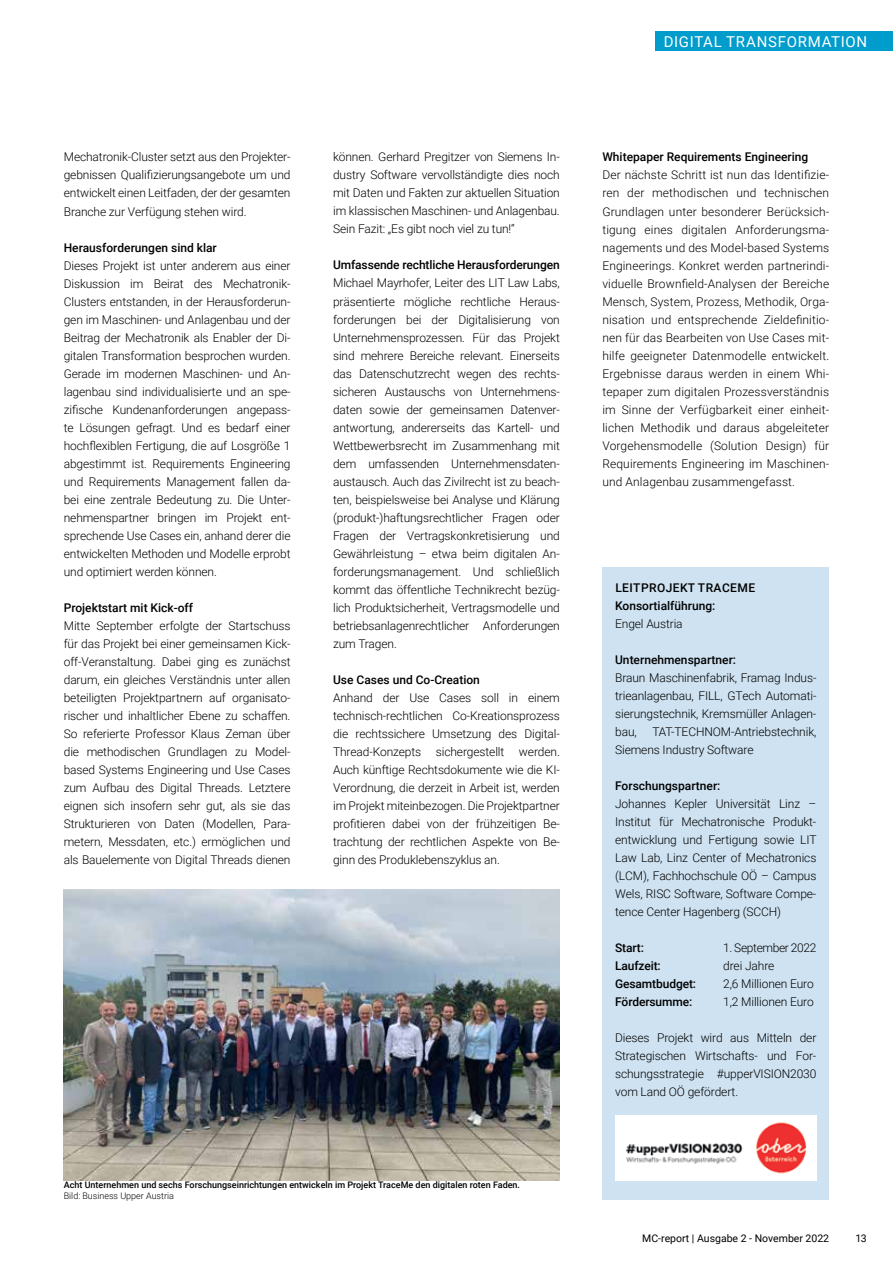
<style>
.page{position:relative;width:893px;height:1263px;background:#fff}
.page>*{position:absolute;margin:0;border:0;box-sizing:border-box;transform-origin:0 0}
.t1{font:15px "Roboto";letter-spacing:.045em;color:#fff}
.t2{font:300 12px/18px "Roboto";letter-spacing:-.01em;color:#000;text-align:justify}
.t3{font:500 12px "Roboto";color:#000}
.t4{font:500 12px/18px "Roboto";letter-spacing:.03em;color:#000}
.t5{font:300 12px "Roboto";letter-spacing:-.03em;color:#000}
.t6{font:10.5px "Roboto";color:#000}
.t7{font:500 9px "Roboto";color:#000}
.t8{font:300 9px "Roboto";color:#000}
</style>
<div class="page">
<div style="left:655px;top:32px;width:238px;height:19px;background:#009ccc"></div>
<div style="left:602px;top:567px;width:227px;height:632px;background:#cee2f1"></div>
<img style="left:615px;top:1115px;width:201px;height:65px">
<img style="left:64px;top:889px;width:496px;height:291px">
<p class="t2" style="left:64px;top:148px;width:228px">Mechatronik-Cluster setzt aus den Projekter&shy;gebnissen Qualifizierungsangebote um und entwickelt einen Leitfaden, der der gesamten Branche zur Verfügung stehen wird.</p>
<p class="t3" style="left:64px;top:239px;width:155px">Herausforderungen sind klar</p>
<p class="t2" style="left:64px;top:256px;width:228px">Dieses Projekt ist unter anderem aus einer Diskussion im Beirat des Mechatronik-Clusters entstanden, in der Herausforderun&shy;gen im Maschinen- und Anlagenbau und der Beitrag der Mechatronik als Enabler der Di&shy;gitalen Transformation besprochen wurden.<br>Gerade im modernen Maschinen- und An&shy;lagenbau sind individualisierte und an spe&shy;zifische Kundenanforderungen angepass&shy;te Lösungen gefragt. Und es bedarf einer hochflexiblen Fertigung, die auf Losgröße 1 abgestimmt ist. Requirements Engineering und Requirements Management fallen da&shy;bei eine zentrale Bedeutung zu. Die Unter&shy;nehmenspartner bringen im Projekt ent&shy;sprechende Use Cases ein, anhand derer die entwickelten Methoden und Modelle erprobt und optimiert werden können.</p>
<p class="t3" style="left:64px;top:599px;width:131px">Projektstart mit Kick-off</p>
<p class="t2" style="left:64px;top:616px;width:228px">Mitte September erfolgte der Startschuss für das Projekt bei einer gemeinsamen Kick&shy;off-Veranstaltung. Dabei ging es zunächst darum, ein gleiches Verständnis unter allen beteiligten Projektpartnern auf organisato&shy;rischer und inhaltlicher Ebene zu schaffen.<br>So referierte Professor Klaus Zeman über die methodischen Grundlagen zu Model&shy;based Systems Engineering und Use Cases zum Aufbau des Digital Threads. Letztere eignen sich insofern sehr gut, als sie das Strukturieren von Daten (Modellen, Para&shy;metern, Messdaten, etc.) ermöglichen und als Bauelemente von Digital Threads dienen</p>
<p class="t2" style="left:333px;top:148px;width:228px">können. Gerhard Pregitzer von Siemens In&shy;dustry Software vervollständigte dies noch mit Daten und Fakten zur aktuellen Situation im klassischen Maschinen- und Anlagenbau.<br>Sein Fazit: „Es gibt noch viel zu tun!“</p>
<p class="t3" style="left:333px;top:257px;width:228px">Umfassende rechtliche Herausforderungen</p>
<p class="t2" style="left:333px;top:274px;width:228px">Michael Mayrhofer, Leiter des LIT Law Labs, präsentierte mögliche rechtliche Heraus&shy;forderungen bei der Digitalisierung von Unternehmensprozessen. Für das Projekt sind mehrere Bereiche relevant. Einerseits das Datenschutzrecht wegen des rechts&shy;sicheren Austauschs von Unternehmens&shy;daten sowie der gemeinsamen Datenver&shy;antwortung, andererseits das Kartell- und Wettbewerbsrecht im Zusammenhang mit dem umfassenden Unternehmensdaten&shy;austausch. Auch das Zivilrecht ist zu beach&shy;ten, beispielsweise bei Analyse und Klärung (produkt-)haftungsrechtlicher Fragen oder Fragen der Vertragskonkretisierung und Gewährleistung – etwa beim digitalen An&shy;forderungsmanagement. Und schließlich kommt das öffentliche Technikrecht bezüg&shy;lich Produktsicherheit, Vertragsmodelle und betriebsanlagenrechtlicher Anforderungen zum Tragen.</p>
<p class="t3" style="left:333px;top:671px;width:148px">Use Cases und Co-Creation</p>
<p class="t2" style="left:333px;top:688px;width:228px">Anhand der Use Cases soll in einem technisch-rechtlichen Co-Kreationsprozess die rechtssichere Umsetzung des Digital-Thread-Konzepts sichergestellt werden.<br>Auch künftige Rechtsdokumente wie die KI-Verordnung, die derzeit in Arbeit ist, werden im Projekt miteinbezogen. Die Projektpartner profitieren dabei von der frühzeitigen Be&shy;trachtung der rechtlichen Aspekte von Be&shy;ginn des Produklebenszyklus an.</p>
<p class="t7" style="left:64px;top:1179px;width:458px">Acht Unternehmen und sechs Forschungseinrichtungen entwickeln im Projekt TraceMe den digitalen roten Faden.</p>
<p class="t8" style="left:64px;top:1190px;width:112px">Bild: Business Upper Austria</p>
<p class="t1" style="left:664px;top:31px;width:205px">DIGITAL TRANSFORMATION</p>
<p class="t3" style="left:602px;top:149px;width:207px">Whitepaper Requirements Engineering</p>
<p class="t2" style="left:602px;top:166px;width:228px">Der nächste Schritt ist nun das Identifizie&shy;ren der methodischen und technischen Grundlagen unter besonderer Berücksich&shy;tigung eines digitalen Anforderungsma&shy;nagements und des Model-based Systems Engineerings. Konkret werden partnerindi&shy;viduelle Brownfield-Analysen der Bereiche Mensch, System, Prozess, Methodik, Orga&shy;nisation und entsprechende Zieldefinitio&shy;nen für das Bearbeiten von Use Cases mit&shy;hilfe geeigneter Datenmodelle entwickelt.<br>Ergebnisse daraus werden in einem Whi&shy;tepaper zum digitalen Prozessverständnis im Sinne der Verfügbarkeit einer einheit&shy;lichen Methodik und daraus abgeleiteter Vorgehensmodelle (Solution Design) für Requirements Engineering im Maschinen&shy;und Anlagenbau zusammengefasst.</p>
<p class="t4" style="left:615px;top:579px;width:141px">LEITPROJEKT TRACEME<br>Konsortialführung:</p>
<p class="t2" style="left:615px;top:615px;width:69px">Engel Austria</p>
<p class="t3" style="left:615px;top:652px;width:122px">Unternehmenspartner:</p>
<p class="t2" style="left:615px;top:669px;width:203px">Braun Maschinenfabrik, Framag Indus&shy;trieanlagenbau, FILL, GTech Automati&shy;sierungstechnik, Kremsmüller Anlagen&shy;bau,</p>
<p class="t2" style="left:615px;top:723px;width:203px;text-indent:37px">TAT-TECHNOM-Antriebstechnik,<br>Siemens Industry Software</p>
<p class="t3" style="left:615px;top:778px;width:107px">Forschungspartner:</p>
<p class="t2" style="left:615px;top:795px;width:203px">Johannes Kepler Universität Linz – Institut für Mechatronische Produkt&shy;entwicklung und Fertigung sowie LIT Law Lab, Linz Center of Mechatronics (LCM), Fachhochschule OÖ – Campus Wels, RISC Software, Software Compe&shy;tence Center Hagenberg (SCCH)</p>
<p class="t3" style="left:615px;top:940px;width:30px">Start:</p>
<p class="t5" style="left:723px;top:940px;width:95px">1. September 2022</p>
<p class="t3" style="left:615px;top:958px;width:47px">Laufzeit:</p>
<p class="t2" style="left:723px;top:957px;width:53px">drei Jahre</p>
<p class="t3" style="left:615px;top:976px;width:82px">Gesamtbudget:</p>
<p class="t2" style="left:723px;top:975px;width:92px">2,6 Millionen Euro</p>
<p class="t3" style="left:615px;top:994px;width:79px">Fördersumme:</p>
<p class="t2" style="left:723px;top:993px;width:92px">1,2 Millionen Euro</p>
<p class="t2" style="left:615px;top:1029px;width:203px">Dieses Projekt wird aus Mitteln der Strategischen Wirtschafts- und For&shy;schungsstrategie #upperVISION2030 vom Land OÖ gefördert.</p>
<p class="t6" style="left:642px;top:1231px;width:188px">MC-report | Ausgabe 2 - November 2022</p>
<p class="t6" style="left:855px;top:1231px;width:13px">13</p>
</div>
